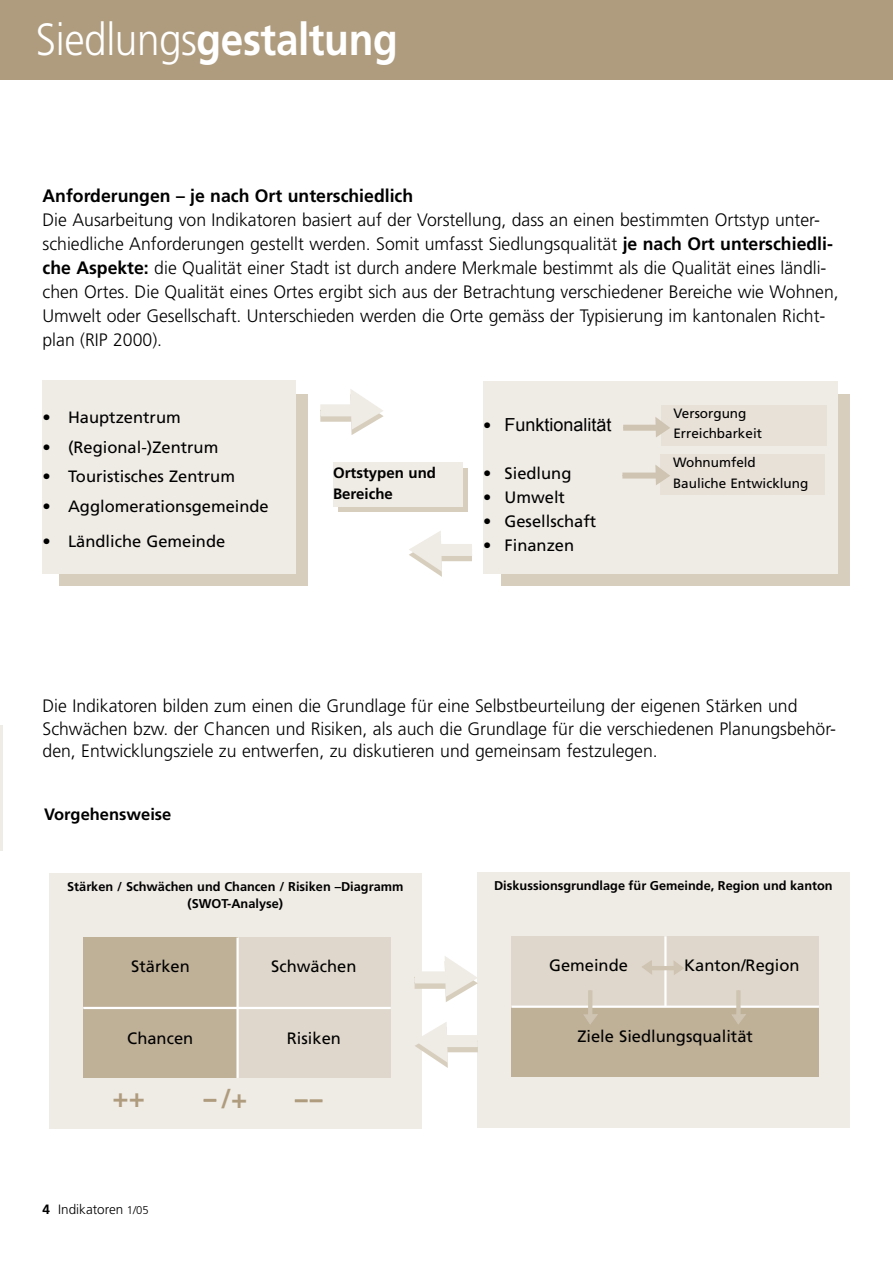
<style>
.page{position:relative;width:893px;height:1263px;background:#fff}
.page>*{position:absolute;margin:0;border:0;box-sizing:border-box;transform-origin:0 0}
.t1{font:700 45px "Frutiger";letter-spacing:-.01em;color:#fff;scale:.9 1}
.t2{font:700 27px "Frutiger";color:#af9c7e}
.t3{font:300 18px/24px "Frutiger";color:#000}
.t4{font:700 18px "Frutiger";color:#000}
.t5{font:18px "Arial";color:#000}
.t6{font:16.5px "Frutiger";color:#000}
.t7{font:700 16.5px "Frutiger";color:#000}
.t8{font:16.35px "Frutiger";color:#000}
.t9{font:700 15px/21px "Frutiger";color:#000}
.t10{font:13.5px/19.2px "Frutiger";color:#000}
.t11{font:300 13.5px "Frutiger";color:#000}
.t12{font:700 12.75px/16.5px "Frutiger";color:#000;text-align:center}
.s1{font-weight:300}
.s2{font-weight:700}
.s3{font-family:"Frutiger";font-size:16.5px}
.s4{font-size:11.25px}
</style>
<div class="page">
<hr style="left:0;top:725px;width:3px;height:125px;background:#efebe5">
<div style="left:0;top:0;width:893px;height:80px;background:#af9c7e"></div>
<div style="left:338px;top:468px;width:129px;height:44px;background:#d7cebe"></div>
<div style="left:59px;top:394px;width:248px;height:192px;background:#d7cebe"></div>
<div style="left:43px;top:381px;width:253px;height:193px;background:#efebe5"></div>
<div style="left:501px;top:394px;width:349px;height:192px;background:#d7cebe"></div>
<div style="left:483px;top:381px;width:355px;height:192px;background:#efebe5"></div>
<div style="left:661px;top:405px;width:165px;height:41px;background:#e7e1d8"></div>
<div style="left:661px;top:454px;width:164px;height:40px;background:#e7e1d8"></div>
<div style="left:623px;top:425px;width:35px;height:6px;background:#cfc4b2"></div>
<svg style="left:654px;top:417px;width:16px;height:20px"></svg>
<div style="left:622px;top:472px;width:35px;height:6px;background:#cfc4b2"></div>
<svg style="left:654px;top:464px;width:16px;height:23px"></svg>
<div style="left:333px;top:463px;width:130px;height:44px;background:#efebe5"></div>
<div style="left:320px;top:409px;width:40px;height:13px;background:#d7cebe"></div>
<div style="left:320px;top:404px;width:40px;height:13px;background:#efebe5"></div>
<svg style="left:339px;top:389px;width:45px;height:46px"></svg>
<div style="left:433px;top:549px;width:39px;height:13px;background:#d7cebe"></div>
<div style="left:433px;top:544px;width:39px;height:12px;background:#efebe5"></div>
<svg style="left:409px;top:531px;width:45px;height:46px"></svg>
<div style="left:50px;top:873px;width:372px;height:256px;background:#efebe5"></div>
<div style="left:237px;top:1009px;width:154px;height:69px;background:#dfd7cb"></div>
<div style="left:237px;top:937px;width:154px;height:70px;background:#dfd7cb"></div>
<div style="left:83px;top:1009px;width:154px;height:69px;background:#bfb098"></div>
<div style="left:83px;top:937px;width:155px;height:70px;background:#bfb098"></div>
<hr style="left:83px;top:1007px;width:308px;height:2px;background:#fff">
<hr style="left:236px;top:937px;width:3px;height:141px;background:#fff">
<div style="left:478px;top:872px;width:372px;height:255px;background:#efebe5"></div>
<div style="left:665px;top:936px;width:154px;height:69px;background:#dfd7cb"></div>
<div style="left:511px;top:1007px;width:308px;height:69px;background:#bfb098"></div>
<div style="left:511px;top:936px;width:155px;height:69px;background:#dfd7cb"></div>
<hr style="left:511px;top:1005px;width:308px;height:3px;background:#fff">
<hr style="left:664px;top:936px;width:3px;height:70px;background:#fff">
<hr style="left:650px;top:966px;width:25px;height:4px;background:#cfc4b2">
<svg style="left:673px;top:961px;width:11px;height:14px"></svg>
<svg style="left:642px;top:960px;width:10px;height:15px"></svg>
<div style="left:736px;top:990px;width:5px;height:25px;background:#cfc4b2"></div>
<svg style="left:732px;top:1013px;width:14px;height:11px"></svg>
<hr style="left:588px;top:990px;width:4px;height:25px;background:#cfc4b2">
<svg style="left:584px;top:1013px;width:14px;height:11px"></svg>
<svg style="left:204px;top:1099px;width:12px;height:3px"></svg>
<svg style="left:295px;top:1099px;width:27px;height:3px"></svg>
<svg style="left:414px;top:951px;width:64px;height:121px"></svg>
<h1 class="t1" style="left:36px;top:12px;width:403px"><span class="s1">Siedlungs</span>gestaltung</h1>
<p class="t4" style="left:43px;top:185px;width:372px">Anforderungen – je nach Ort unterschiedlich</p>
<p class="t3" style="left:43px;top:208px;width:798px">Die Ausarbeitung von Indikatoren basiert auf der Vorstellung, dass an einen bestimmten Ortstyp unter&shy;schiedliche Anforderungen gestellt werden. Somit umfasst Siedlungsqualität <span class="s2">je nach Ort unterschiedli&shy;che Aspekte:</span> die Qualität einer Stadt ist durch andere Merkmale bestimmt als die Qualität eines ländli&shy;chen Ortes. Die Qualität eines Ortes ergibt sich aus der Betrachtung verschiedener Bereiche wie Wohnen, Umwelt oder Gesellschaft. Unterschieden werden die Orte gemäss der Typisierung im kantonalen Richt&shy;plan (RIP 2000).</p>
<p class="t8" style="left:43px;top:407px;width:140px">• Hauptzentrum</p>
<p class="t8" style="left:43px;top:437px;width:177px">• (Regional-)Zentrum</p>
<p class="t8" style="left:43px;top:467px;width:194px">• Touristisches Zentrum</p>
<p class="t8" style="left:43px;top:497px;width:228px">• Agglomerationsgemeinde</p>
<p class="t8" style="left:43px;top:531px;width:184px">• Ländliche Gemeinde</p>
<p class="t9" style="left:333px;top:463px;width:104px">Ortstypen und<br>Bereiche</p>
<p class="t5" style="left:483px;top:413px;width:130px"><span class="s3">•</span> Funktionalität</p>
<p class="t6" style="left:483px;top:464px;width:90px">• Siedlung</p>
<p class="t6" style="left:483px;top:488px;width:83px">• Umwelt</p>
<p class="t6" style="left:483px;top:512px;width:114px">• Gesellschaft</p>
<p class="t6" style="left:483px;top:536px;width:92px">• Finanzen</p>
<p class="t10" style="left:673px;top:404px;width:90px">Versorgung<br>Erreichbarkeit</p>
<p class="t10" style="left:673px;top:452px;width:137px;line-height:21px">Wohnumfeld<br>Bauliche Entwicklung</p>
<p class="t3" style="left:43px;top:695px;width:795px;line-height:22.5px">Die Indikatoren bilden zum einen die Grundlage für eine Selbstbeurteilung der eigenen Stärken und<br>Schwächen bzw. der Chancen und Risiken, als auch die Grundlage für die verschiedenen Planungsbehör&shy;den, Entwicklungsziele zu entwerfen, zu diskutieren und gemeinsam festzulegen.</p>
<p class="t7" style="left:44px;top:804px;width:129px">Vorgehensweise</p>
<p class="t12" style="left:67px;top:879px;width:338px">Stärken / Schwächen und Chancen / Risiken –Diagramm (SWOT-Analyse)</p>
<p class="t6" style="left:131px;top:957px;width:60px">Stärken</p>
<p class="t6" style="left:127px;top:1028px;width:68px">Chancen</p>
<h2 class="t2" style="left:112px;top:1082px;width:34px">++</h2>
<h2 class="t2" style="left:221px;top:1082px;width:28px">/+</h2>
<p class="t6" style="left:271px;top:957px;width:87px">Schwächen</p>
<p class="t6" style="left:287px;top:1029px;width:56px">Risiken</p>
<p class="t11" style="left:43px;top:1201px;width:108px"><span class="s2">4</span> Indikatoren <span class="s4">1/05</span></p>
<p class="t12" style="left:494px;top:877px;width:340px">Diskussionsgrundlage für Gemeinde, Region und kanton</p>
<p class="t6" style="left:549px;top:956px;width:80px">Gemeinde</p>
<p class="t6" style="left:684px;top:956px;width:117px">Kanton/Region</p>
<p class="t6" style="left:577px;top:1027px;width:177px">Ziele Siedlungsqualität</p>
</div>
